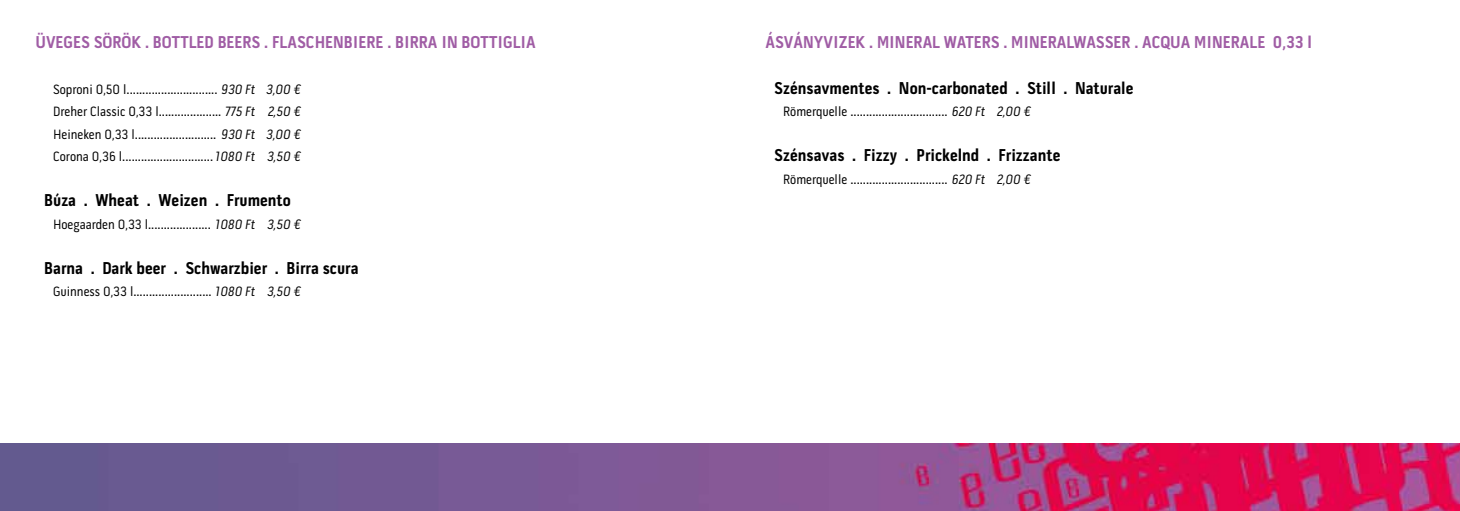
<style>
.page{position:relative;width:1460px;height:511px;background:#fff}
.page>*{position:absolute;margin:0;border:0;box-sizing:border-box;transform-origin:0 0}
.t1{font:700 17.5px "Pill Gothic 300 mg";color:#000}
.t2{font:700 17.5px "Pill Gothic 300 mg";color:#a05da5}
.t3{font:13.75px/22.5px "Pill Gothic 300 mg";color:#000;text-align:justify}
.s1{font-style:italic}
</style>
<div class="page">
<img style="left:0;top:443px;width:1460px;height:67px">
<p class="t2" style="left:35px;top:32px;width:502px">ÜVEGES SÖRÖK . BOTTLED BEERS . FLASCHENBIERE . BIRRA IN BOTTIGLIA</p>
<p class="t3" style="left:53px;top:78px;width:250px">Soproni 0,50 l............................. <span class="s1">930 Ft 3,00 € </span>Dreher Classic 0,33 l.................... <span class="s1">775 Ft 2,50 € </span>Heineken 0,33 l.......................... <span class="s1">930 Ft 3,00 € </span>Corona 0,36 l.............................<span class="s1">1080 Ft 3,50 €</span></p>
<p class="t1" style="left:44px;top:189px;width:248px">Búza . Wheat . Weizen . Frumento</p>
<p class="t3" style="left:53px;top:213px;width:250px">Hoegaarden 0,33 l.................... <span class="s1">1080 Ft 3,50 €</span></p>
<p class="t1" style="left:44px;top:257px;width:316px">Barna . Dark beer . Schwarzbier . Birra scura</p>
<p class="t3" style="left:53px;top:280px;width:250px">Guinness 0,33 l......................... <span class="s1">1080 Ft 3,50 €</span></p>
<p class="t2" style="left:765px;top:32px;width:548px">ÁSVÁNYVIZEK . MINERAL WATERS . MINERALWASSER . ACQUA MINERALE 0,33 l</p>
<p class="t1" style="left:774px;top:77px;width:361px">Szénsavmentes . Non-carbonated . Still . Naturale</p>
<p class="t3" style="left:783px;top:100px;width:250px">Römerquelle ............................... <span class="s1">620 Ft 2,00 €</span></p>
<p class="t1" style="left:774px;top:144px;width:288px">Szénsavas . Fizzy . Prickelnd . Frizzante</p>
<p class="t3" style="left:783px;top:168px;width:250px">Römerquelle ............................... <span class="s1">620 Ft 2,00 €</span></p>
</div>
